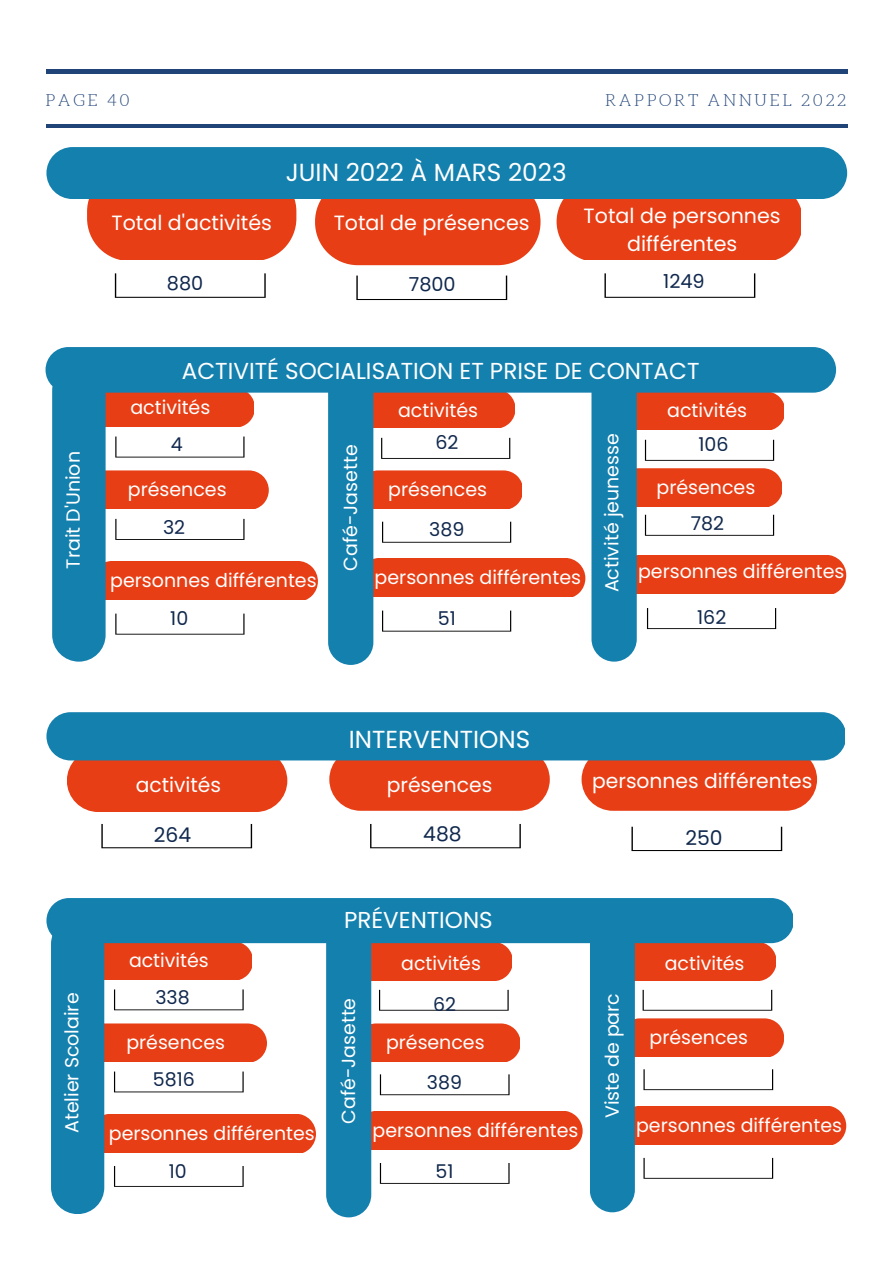
<style>
.page{position:relative;width:893px;height:1264px;background:#fff}
.page>*{position:absolute;margin:0;border:0;box-sizing:border-box;transform-origin:0 0}
.t1{font:24.75px "Poppins";color:#fff}
.t2{font:24.6px "Poppins";color:#fff}
.t3{font:23.1px "Poppins";color:#fff}
.t4{font:22.95px "Poppins";color:#fff}
.t5{font:20.55px/27.9px "Poppins";color:#fff;text-align:center}
.t6{font:20.25px "Poppins";color:#fff}
.t7{font:20.25px "Poppins";color:#10284d}
.t8{font:19.2px "Poppins";color:#10284d}
.t9{font:19.05px "Poppins";color:#fff}
.t10{font:19.05px "Poppins";color:#10284d}
.t11{font:18.9px "Poppins";color:#fff}
.t12{font:18.9px "Poppins";color:#10284d}
.t13{font:300 16.5px "Aleo";letter-spacing:.16em;color:#204378}
.t14{font:12.75px "Poppins";color:#fff}
</style>
<div class="page">
<hr style="left:46px;top:70px;width:801px;height:3px;background:#204378">
<hr style="left:46px;top:125px;width:801px;height:3px;background:#204378">
<svg style="left:604px;top:273px;width:151px;height:25px"></svg>
<div style="left:556px;top:198px;width:245px;height:62px;background:#e73e15"></div>
<svg style="left:356px;top:275px;width:151px;height:25px"></svg>
<svg style="left:315px;top:198px;width:225px;height:67px;background:#e54924"></svg>
<svg style="left:115px;top:273px;width:151px;height:25px"></svg>
<svg style="left:87px;top:198px;width:209px;height:61px;background:#e44823"></svg>
<div style="left:46px;top:147px;width:801px;height:51px;background:#1480ae;border-radius:26px"></div>
<svg style="left:115px;top:436px;width:129px;height:21px"></svg>
<div style="left:106px;top:392px;width:147px;height:35px;background:#e73e15"></div>
<svg style="left:115px;top:613px;width:129px;height:21px"></svg>
<div style="left:106px;top:561px;width:212px;height:39px;background:#e73e15"></div>
<svg style="left:381px;top:438px;width:129px;height:21px"></svg>
<div style="left:373px;top:392px;width:141px;height:36px;background:#e73e15"></div>
<svg style="left:382px;top:521px;width:129px;height:21px"></svg>
<div style="left:373px;top:470px;width:149px;height:39px;background:#e73e15"></div>
<svg style="left:115px;top:519px;width:129px;height:21px"></svg>
<div style="left:106px;top:470px;width:163px;height:39px;background:#e73e15"></div>
<div style="left:52px;top:365px;width:54px;height:296px;background:#1480ae;border-radius:27px"></div>
<svg style="left:382px;top:610px;width:129px;height:21px"></svg>
<div style="left:373px;top:558px;width:212px;height:39px;background:#e73e15"></div>
<div style="left:328px;top:369px;width:45px;height:296px;background:#1480ae;border-radius:23px"></div>
<svg style="left:647px;top:608px;width:129px;height:21px"></svg>
<div style="left:636px;top:555px;width:210px;height:38px;background:#e73e15"></div>
<svg style="left:645px;top:514px;width:129px;height:22px"></svg>
<div style="left:636px;top:468px;width:145px;height:39px;background:#e73e15"></div>
<svg style="left:645px;top:440px;width:129px;height:21px"></svg>
<div style="left:636px;top:392px;width:148px;height:38px;background:#e73e15"></div>
<div style="left:591px;top:365px;width:45px;height:296px;background:#1480ae;border-radius:23px"></div>
<div style="left:46px;top:347px;width:790px;height:45px;background:#1480ae;border-radius:23px"></div>
<svg style="left:101px;top:824px;width:151px;height:24px"></svg>
<div style="left:67px;top:749px;width:220px;height:62px;background:#e73e15;border-radius:31px"></div>
<svg style="left:370px;top:824px;width:151px;height:24px"></svg>
<div style="left:329px;top:748px;width:220px;height:62px;background:#e73e15;border-radius:31px"></div>
<svg style="left:631px;top:826px;width:151px;height:25px"></svg>
<div style="left:581px;top:748px;width:236px;height:62px;background:#e73e15;border-radius:31px"></div>
<div style="left:46px;top:712px;width:798px;height:48px;background:#1480ae;border-radius:24px"></div>
<svg style="left:114px;top:989px;width:130px;height:21px"></svg>
<div style="left:104px;top:943px;width:147px;height:37px;background:#e73e15"></div>
<svg style="left:114px;top:1166px;width:130px;height:20px"></svg>
<div style="left:104px;top:1113px;width:212px;height:39px;background:#e73e15"></div>
<svg style="left:114px;top:1071px;width:130px;height:21px"></svg>
<div style="left:104px;top:1023px;width:163px;height:39px;background:#e73e15"></div>
<div style="left:51px;top:918px;width:53px;height:296px;background:#1480ae;border-radius:27px"></div>
<svg style="left:379px;top:989px;width:129px;height:21px"></svg>
<div style="left:371px;top:943px;width:141px;height:37px;background:#e73e15"></div>
<svg style="left:380px;top:1074px;width:129px;height:21px"></svg>
<div style="left:371px;top:1023px;width:148px;height:39px;background:#e73e15"></div>
<svg style="left:380px;top:1163px;width:129px;height:20px"></svg>
<div style="left:371px;top:1110px;width:211px;height:39px;background:#e73e15"></div>
<div style="left:326px;top:922px;width:45px;height:295px;background:#1480ae;border-radius:23px"></div>
<svg style="left:642px;top:989px;width:130px;height:21px"></svg>
<div style="left:634px;top:942px;width:141px;height:38px;background:#e73e15"></div>
<svg style="left:643px;top:1069px;width:130px;height:21px"></svg>
<div style="left:634px;top:1018px;width:149px;height:39px;background:#e73e15"></div>
<svg style="left:643px;top:1157px;width:130px;height:21px"></svg>
<div style="left:634px;top:1105px;width:212px;height:39px;background:#e73e15"></div>
<div style="left:589px;top:917px;width:45px;height:295px;background:#1480ae;border-radius:23px"></div>
<div style="left:46px;top:898px;width:746px;height:45px;background:#1480ae;border-radius:23px"></div>
<p class="t13" style="left:46px;top:91px;width:86px">PAGE 40</p>
<p class="t13" style="left:605px;top:91px;width:242px">RAPPORT ANNUEL 2022</p>
<p class="t1" style="left:286px;top:155px;width:282px">JUIN 2022 À MARS 2023</p>
<p class="t5" style="left:111px;top:209px;width:162px">Total d'activités</p>
<p class="t5" style="left:334px;top:209px;width:197px">Total de présences</p>
<p class="t5" style="left:583px;top:202px;width:198px">Total de personnes différentes</p>
<p class="t8" style="left:167px;top:269px;width:38px">880</p>
<p class="t8" style="left:409px;top:271px;width:48px">7800</p>
<p class="t8" style="left:663px;top:268px;width:43px">1249</p>
<p class="t3" style="left:182px;top:355px;width:519px">ACTIVITÉ SOCIALISATION ET PRISE DE CONTACT</p>
<p class="t9" style="left:60px;top:568px;width:119px;rotate:-90deg">Trait D'Union</p>
<p class="t9" style="left:130px;top:393px;width:81px">activités</p>
<p class="t9" style="left:398px;top:397px;width:81px">activités</p>
<p class="t9" style="left:667px;top:397px;width:81px">activités</p>
<p class="t10" style="left:171px;top:430px;width:13px">4</p>
<p class="t9" style="left:128px;top:476px;width:100px">présences</p>
<p class="t10" style="left:163px;top:513px;width:24px">32</p>
<p class="t9" style="left:110px;top:567px;width:208px">personnes différentes</p>
<p class="t9" style="left:337px;top:571px;width:128px;rotate:-90deg">Café-Jasette</p>
<p class="t10" style="left:435px;top:429px;width:24px">62</p>
<p class="t9" style="left:388px;top:476px;width:100px">présences</p>
<p class="t10" style="left:429px;top:516px;width:37px">389</p>
<p class="t9" style="left:374px;top:564px;width:208px">personnes différentes</p>
<p class="t9" style="left:598px;top:592px;width:161px;rotate:-90deg">Activité jeunesse</p>
<p class="t10" style="left:698px;top:430px;width:32px">106</p>
<p class="t9" style="left:656px;top:474px;width:100px">présences</p>
<p class="t10" style="left:690px;top:510px;width:35px">782</p>
<p class="t9" style="left:638px;top:558px;width:208px">personnes différentes</p>
<p class="t10" style="left:170px;top:605px;width:20px">10</p>
<p class="t10" style="left:438px;top:605px;width:20px">51</p>
<p class="t10" style="left:697px;top:604px;width:31px">162</p>
<p class="t11" style="left:59px;top:1133px;width:142px;rotate:-90deg">Atelier Scolaire</p>
<p class="t2" style="left:349px;top:722px;width:183px">INTERVENTIONS</p>
<p class="t6" style="left:136px;top:770px;width:87px">activités</p>
<p class="t6" style="left:387px;top:770px;width:107px">présences</p>
<p class="t6" style="left:592px;top:766px;width:222px">personnes différentes</p>
<p class="t7" style="left:154px;top:821px;width:39px">264</p>
<p class="t7" style="left:423px;top:820px;width:40px">488</p>
<p class="t7" style="left:685px;top:823px;width:39px">250</p>
<p class="t4" style="left:344px;top:904px;width:150px">PRÉVENTIONS</p>
<p class="t11" style="left:129px;top:946px;width:81px">activités</p>
<p class="t11" style="left:401px;top:949px;width:81px">activités</p>
<p class="t11" style="left:664px;top:949px;width:81px">activités</p>
<p class="t12" style="left:155px;top:983px;width:36px">338</p>
<p class="t11" style="left:126px;top:1029px;width:100px">présences</p>
<p class="t12" style="left:153px;top:1066px;width:43px">5816</p>
<p class="t11" style="left:109px;top:1119px;width:207px">personnes différentes</p>
<p class="t11" style="left:335px;top:1123px;width:127px;rotate:-90deg">Café-Jasette</p>
<p class="t12" style="left:433px;top:990px;width:24px">62</p>
<p class="t11" style="left:386px;top:1029px;width:100px">présences</p>
<p class="t12" style="left:427px;top:1069px;width:37px">389</p>
<p class="t11" style="left:372px;top:1116px;width:207px">personnes différentes</p>
<p class="t14" style="left:374px;top:1120px;width:142px">Nombre de présences</p>
<p class="t11" style="left:599px;top:1118px;width:126px;rotate:-90deg">Viste de parc</p>
<p class="t11" style="left:649px;top:1023px;width:100px">présences</p>
<p class="t11" style="left:636px;top:1111px;width:207px">personnes différentes</p>
<p class="t12" style="left:169px;top:1157px;width:19px">10</p>
<p class="t12" style="left:435px;top:1157px;width:19px">51</p>
</div>
